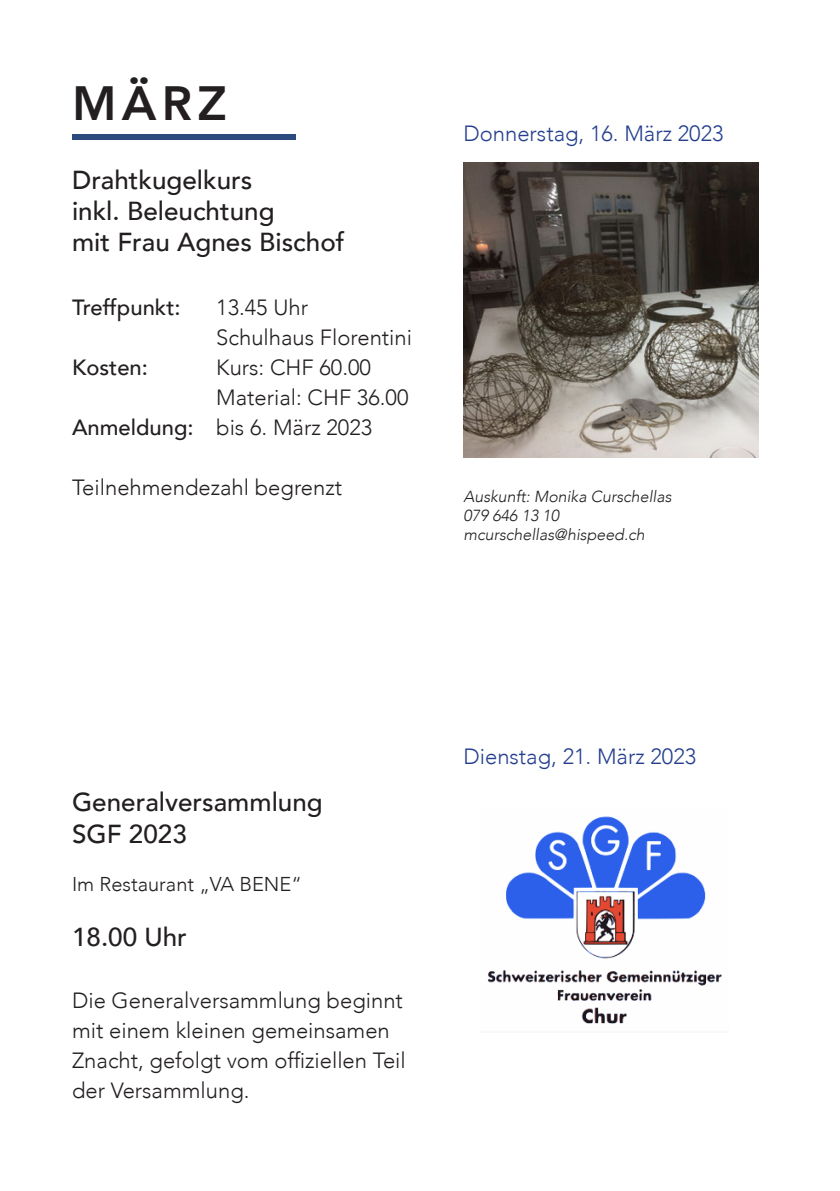
<style>
.page{position:relative;width:840px;height:1191px;background:#fff}
.page>*{position:absolute;margin:0;border:0;box-sizing:border-box;transform-origin:0 0}
.t1{font:800 48px "Avenir";color:#231f20}
.t2{font:500 26px/31.2px "Avenir";color:#231f20}
.t3{font:300 22px/30px "Avenir";color:#231f20}
.t4{font:300 22px "Avenir";color:#253f8e}
.t5{font:500 22px "Avenir";color:#231f20}
.t6{font:300 20px "Avenir";color:#231f20}
.t7{font:italic 300 16px "Avenir";color:#231f20}
.s1{font-weight:500}
</style>
<div class="page">
<img style="left:463px;top:163px;width:295px;height:294px">
<div style="left:72px;top:134px;width:223px;height:6px;background:#2b4a7e"></div>
<img style="left:487px;top:816px;width:235px;height:208px">
<p class="t1" style="left:72px;top:66px;width:156px">MÄRZ</p>
<p class="t2" style="left:72px;top:162px;width:204px">Drahtkugelkurs inkl. Beleuchtung</p>
<p class="t2" style="left:72px;top:225px;width:274px">mit Frau Agnes Bischof</p>
<p class="t5" style="left:72px;top:288px;width:110px">Treffpunkt:</p>
<p class="t3" style="left:216px;top:292px;width:93px">13.45 Uhr</p>
<p class="t3" style="left:216px;top:322px;width:197px">Schulhaus Florentini</p>
<p class="t5" style="left:72px;top:348px;width:77px">Kosten:</p>
<p class="t3" style="left:216px;top:352px;width:156px">Kurs: CHF 60.00</p>
<p class="t3" style="left:216px;top:382px;width:194px">Material: CHF 36.00</p>
<p class="t3" style="left:72px;top:412px;width:301px"><span class="s1">Anmeldung:</span> bis 6. März 2023</p>
<p class="t3" style="left:72px;top:472px;width:271px">Teilnehmendezahl begrenzt</p>
<p class="t4" style="left:463px;top:120px;width:261px">Donnerstag, 16. März 2023</p>
<p class="t7" style="left:463px;top:487px;width:209px">Auskunft: Monika Curschellas</p>
<p class="t7" style="left:463px;top:506px;width:97px">079 646 13 10</p>
<p class="t7" style="left:463px;top:525px;width:183px">mcurschellas@hispeed.ch</p>
<p class="t2" style="left:72px;top:785px;width:252px">Generalversammlung</p>
<p class="t2" style="left:72px;top:816px;width:116px">SGF 2023</p>
<p class="t6" style="left:72px;top:871px;width:231px">Im Restaurant „VA BENE“</p>
<p class="t2" style="left:72px;top:919px;width:116px">18.00 Uhr</p>
<p class="t3" style="left:72px;top:985px;width:335px">Die Generalversammlung beginnt mit einem kleinen gemeinsamen<br>Znacht, gefolgt vom offiziellen Teil der Versammlung.</p>
<p class="t4" style="left:463px;top:743px;width:234px">Dienstag, 21. März 2023</p>
</div>
